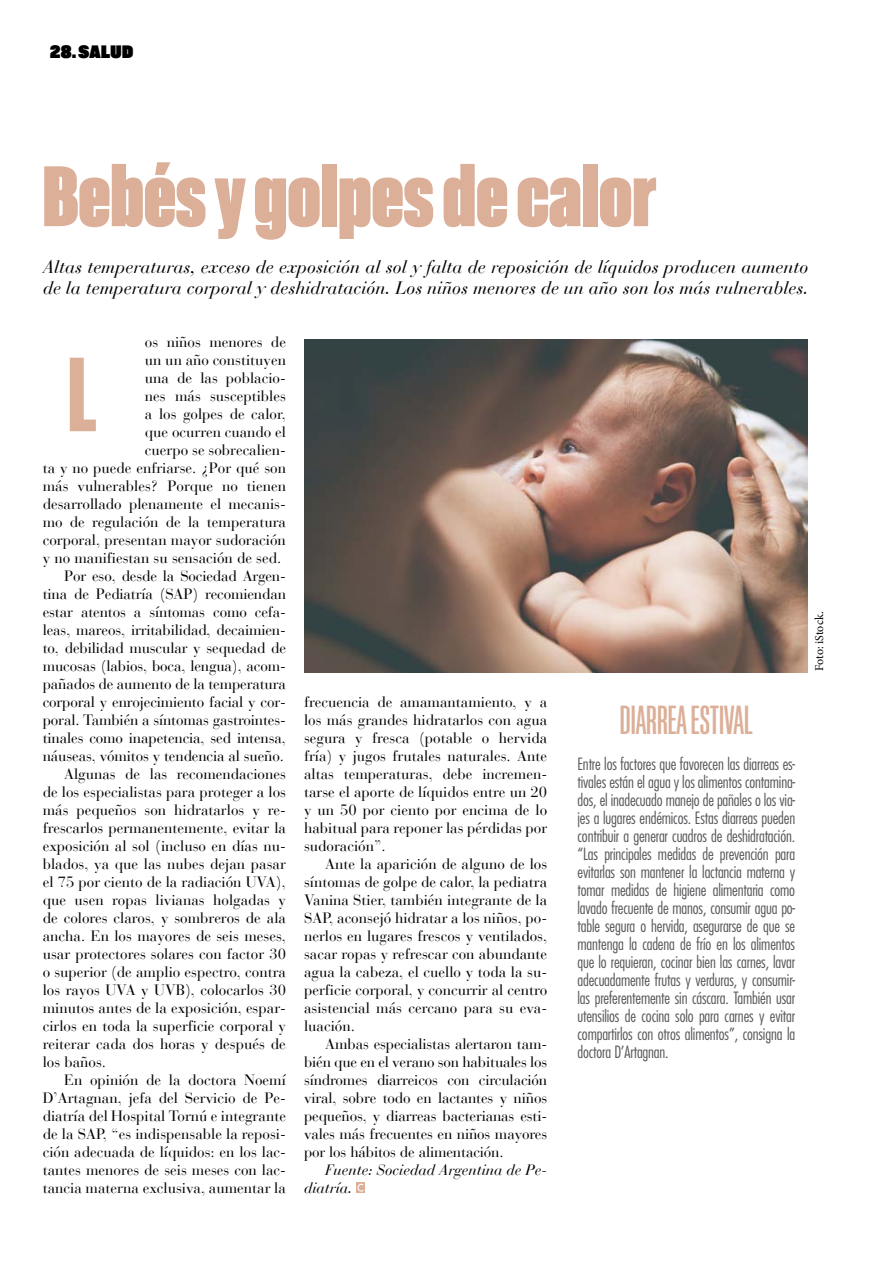
<style>
.page{position:relative;width:893px;height:1263px;background:#fff}
.page>*{position:absolute;margin:0;border:0;box-sizing:border-box;transform-origin:0 0}
.t1{font:105px "Akkordeon Eight";color:#dcaf98}
.t2{font:85.5px "Akkordeon Ten";color:#dcaf98}
.t3{font:40.5px "Akkordeon Five";color:#dcaf98}
.t4{font:italic 18px/21px "Bauer Bodoni LT";color:#000}
.t5{font:18px "Akkordeon Fourteen";letter-spacing:.025em;color:#000}
.t6{font:300 condensed 16.5px/18px "Futura Std";letter-spacing:-.01em;color:#58595b;text-align:justify}
.t7{font:15px/18px "Bauer Bodoni LT";color:#000;text-align:justify}
.t8{font:italic 15px/18px "Bauer Bodoni LT";color:#000}
.t9{font:12px "Minion Pro";letter-spacing:-.005em;color:#000}
</style>
<div class="page">
<svg style="left:356px;top:1182px;width:9px;height:11px"></svg>
<svg style="left:357px;top:1184px;width:6px;height:7px"></svg>
<img style="left:304px;top:339px;width:504px;height:333px">
<p class="t5" style="left:50px;top:41px;width:85px">28. SALUD</p>
<h2 class="t2" style="left:43px;top:148px;width:615px">Bebés y golpes de calor</h2>
<p class="t4" style="left:43px;top:257px;width:767px">Altas temperaturas, exceso de exposición al sol y falta de reposición de líquidos producen aumento de la temperatura corporal y deshidratación. Los niños menores de un año son los más vulnerables.</p>
<p class="t7" style="left:145px;top:333px;width:142px">os niños menores de</p>
<p class="t7" style="left:145px;top:351px;width:143px">un un año constituyen</p>
<p class="t7" style="left:145px;top:369px;width:143px">una de las poblacio-</p>
<p class="t7" style="left:145px;top:387px;width:143px">nes más susceptibles</p>
<p class="t7" style="left:145px;top:405px;width:143px">a los golpes de calor,</p>
<p class="t7" style="left:145px;top:423px;width:143px">que ocurren cuando el</p>
<p class="t7" style="left:145px;top:441px;width:143px">cuerpo se sobrecalien-</p>
<p class="t7" style="left:43px;top:459px;width:245px">ta y no puede enfriarse. ¿Por qué son</p>
<p class="t7" style="left:43px;top:477px;width:245px">más vulnerables? Porque no tienen</p>
<p class="t7" style="left:43px;top:495px;width:245px">desarrollado plenamente el mecanis-</p>
<p class="t7" style="left:43px;top:513px;width:245px">mo de regulación de la temperatura</p>
<p class="t7" style="left:43px;top:531px;width:245px">corporal, presentan mayor sudoración</p>
<p class="t7" style="left:43px;top:549px;width:240px">y no manifiestan su sensación de sed.</p>
<p class="t7" style="left:64px;top:567px;width:223px">Por eso, desde la Sociedad Argen-</p>
<p class="t7" style="left:43px;top:585px;width:245px">tina de Pediatría (SAP) recomiendan</p>
<p class="t7" style="left:43px;top:603px;width:245px">estar atentos a síntomas como cefa-</p>
<p class="t7" style="left:43px;top:621px;width:245px">leas, mareos, irritabilidad, decaimien-</p>
<p class="t7" style="left:43px;top:639px;width:245px">to, debilidad muscular y sequedad de</p>
<p class="t7" style="left:43px;top:657px;width:245px">mucosas (labios, boca, lengua), acom-</p>
<p class="t7" style="left:43px;top:675px;width:245px">pañados de aumento de la temperatura</p>
<p class="t7" style="left:43px;top:693px;width:245px">corporal y enrojecimiento facial y cor-</p>
<p class="t7" style="left:43px;top:711px;width:245px">poral. También a síntomas gastrointes-</p>
<p class="t7" style="left:43px;top:729px;width:245px">tinales como inapetencia, sed intensa,</p>
<p class="t7" style="left:43px;top:747px;width:243px">náuseas, vómitos y tendencia al sueño.</p>
<p class="t7" style="left:64px;top:765px;width:223px">Algunas de las recomendaciones</p>
<p class="t7" style="left:43px;top:783px;width:245px">de los especialistas para proteger a los</p>
<p class="t7" style="left:43px;top:801px;width:245px">más pequeños son hidratarlos y re-</p>
<p class="t7" style="left:43px;top:819px;width:245px">frescarlos permanentemente, evitar la</p>
<p class="t7" style="left:43px;top:837px;width:245px">exposición al sol (incluso en días nu-</p>
<p class="t7" style="left:43px;top:855px;width:245px">blados, ya que las nubes dejan pasar</p>
<p class="t7" style="left:43px;top:873px;width:245px">el 75 por ciento de la radiación UVA),</p>
<p class="t7" style="left:43px;top:891px;width:245px">que usen ropas livianas holgadas y</p>
<p class="t7" style="left:43px;top:909px;width:245px">de colores claros, y sombreros de ala</p>
<p class="t7" style="left:43px;top:927px;width:245px">ancha. En los mayores de seis meses,</p>
<p class="t7" style="left:43px;top:945px;width:245px">usar protectores solares con factor 30</p>
<p class="t7" style="left:43px;top:963px;width:245px">o superior (de amplio espectro, contra</p>
<p class="t7" style="left:43px;top:981px;width:245px">los rayos UVA y UVB), colocarlos 30</p>
<p class="t7" style="left:43px;top:999px;width:245px">minutos antes de la exposición, espar-</p>
<p class="t7" style="left:43px;top:1017px;width:245px">cirlos en toda la superficie corporal y</p>
<p class="t7" style="left:43px;top:1035px;width:245px">reiterar cada dos horas y después de</p>
<p class="t7" style="left:43px;top:1053px;width:65px">los baños.</p>
<p class="t7" style="left:64px;top:1071px;width:223px">En opinión de la doctora Noemí</p>
<p class="t7" style="left:43px;top:1089px;width:245px">D’Artagnan, jefa del Servicio de Pe-</p>
<p class="t7" style="left:43px;top:1107px;width:245px">diatría del Hospital Tornú e integrante</p>
<p class="t7" style="left:43px;top:1125px;width:245px">de la SAP, “es indispensable la reposi-</p>
<p class="t7" style="left:43px;top:1143px;width:245px">ción adecuada de líquidos: en los lac-</p>
<p class="t7" style="left:43px;top:1161px;width:245px">tantes menores de seis meses con lac-</p>
<p class="t7" style="left:43px;top:1179px;width:245px">tancia materna exclusiva, aumentar la</p>
<h1 class="t1" style="left:68px;top:336px;width:30px">L</h1>
<p class="t7" style="left:304px;top:693px;width:245px">frecuencia de amamantamiento, y a los más grandes hidratarlos con agua segura y fresca (potable o hervida fría) y jugos frutales naturales. Ante altas temperaturas, debe incremen&shy;tarse el aporte de líquidos entre un 20 y un 50 por ciento por encima de lo habitual para reponer las pérdidas por sudoración”.</p>
<p class="t7" style="left:304px;top:855px;width:245px;text-indent:21px">Ante la aparición de alguno de los síntomas de golpe de calor, la pediatra Vanina Stier, también integrante de la SAP, aconsejó hidratar a los niños, po&shy;nerlos en lugares frescos y ventilados, sacar ropas y refrescar con abundante agua la cabeza, el cuello y toda la su&shy;perficie corporal, y concurrir al centro asistencial más cercano para su eva&shy;luación.</p>
<p class="t7" style="left:304px;top:1035px;width:245px;text-indent:21px">Ambas especialistas alertaron tam&shy;bién que en el verano son habituales los síndromes diarreicos con circulación viral, sobre todo en lactantes y niños pequeños, y diarreas bacterianas esti&shy;vales más frecuentes en niños mayores por los hábitos de alimentación.</p>
<p class="t8" style="left:304px;top:1161px;width:245px;text-indent:21px">Fuente: Sociedad Argentina de Pe&shy;diatría.</p>
<h3 class="t3" style="left:620px;top:697px;width:135px">DIARREA ESTIVAL</h3>
<p class="t6" style="left:578px;top:754px;width:219px">Entre los factores que favorecen las diarreas es&shy;tivales están el agua y los alimentos contamina&shy;dos, el inadecuado manejo de pañales o los via&shy;jes a lugares endémicos. Estas diarreas pueden contribuir a generar cuadros de deshidratación. “Las principales medidas de prevención para evitarlas son mantener la lactancia materna y tomar medidas de higiene alimentaria como lavado frecuente de manos, consumir agua po&shy;table segura o hervida, asegurarse de que se mantenga la cadena de frío en los alimentos que lo requieran, cocinar bien las carnes, lavar adecuadamente frutas y verduras, y consumir&shy;las preferentemente sin cáscara. También usar utensilios de cocina solo para carnes y evitar compartirlos con otros alimentos”, consigna la doctora D’Artagnan.</p>
<p class="t9" style="left:811px;top:671px;width:61px;rotate:-90deg">Foto: iStock.</p>
</div>
